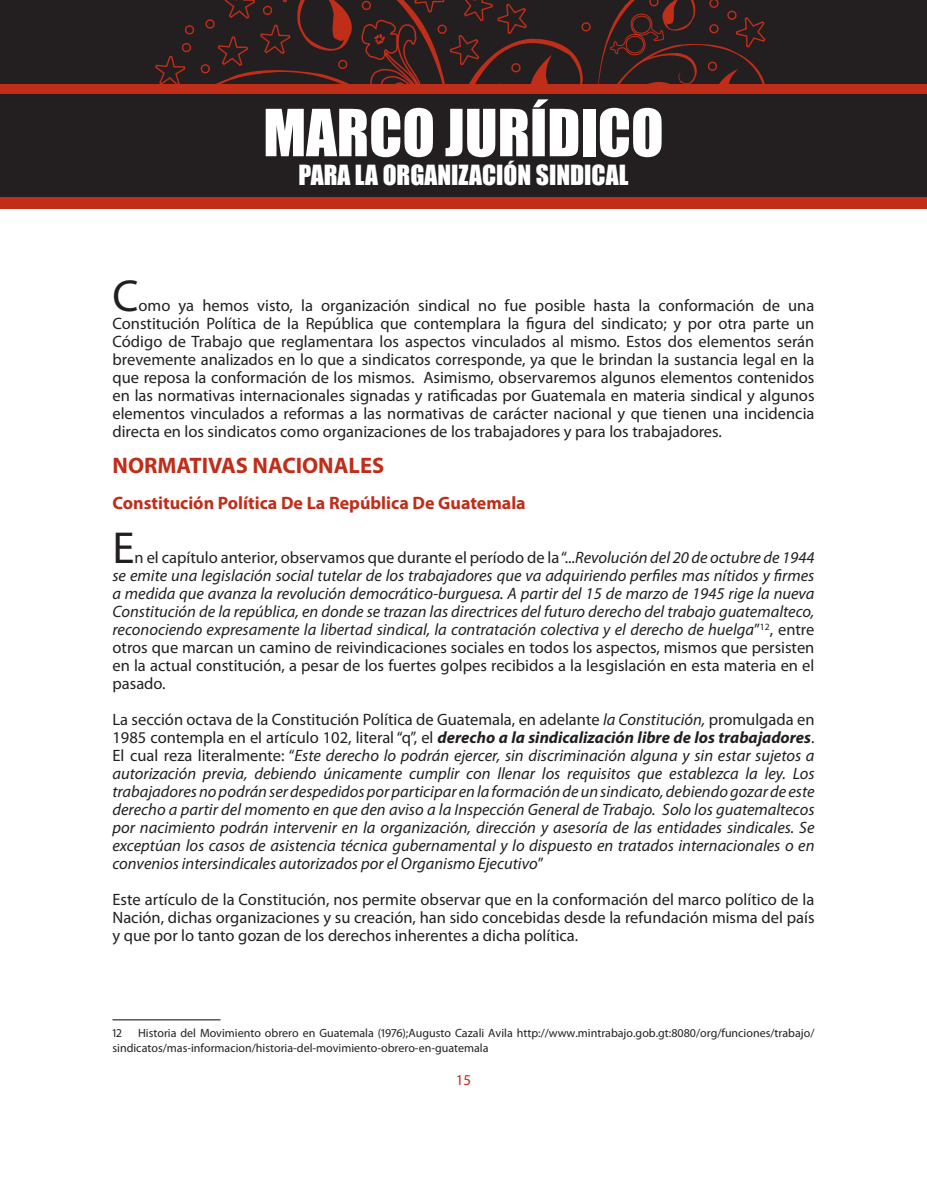
<style>
.page{position:relative;width:927px;height:1197px;background:#fff}
.page>*{position:absolute;margin:0;border:0;box-sizing:border-box;transform-origin:0 0}
.t1{font:60px "Impact";color:#fff}
.t2{font:45px "Myriad Pro";color:#231f20}
.t3{font:25.5px "Impact";color:#fff}
.t4{font:700 22.5px "Myriad Pro";color:#c02d19}
.t5{font:700 18px "Myriad Pro";color:#c02d19}
.t6{font:italic 16.5px/18px "Myriad Pro";color:#231f20;text-align:justify}
.t7{font:16.5px/18px "Myriad Pro";color:#231f20;text-align:justify}
.t8{font:15px "Myriad Pro";color:#c02d19}
.t9{font:12px/15.8px "Myriad Pro";color:#231f20}
.s1{font-style:normal}
.s2{font-weight:700}
</style>
<div class="page">
<div style="left:0;top:0;width:927px;height:86px;background:#231f20"></div>
<svg style="left:155px;top:0;width:611px;height:84px"></svg>
<div style="left:0;top:84px;width:927px;height:12px;background:#c02d19"></div>
<hr style="left:112px;top:1019px;width:108px;height:1px;background:#231f20">
<div style="left:0;top:94px;width:927px;height:103px;background:#231f20"></div>
<div style="left:0;top:197px;width:927px;height:12px;background:#c02d19"></div>
<h1 class="t1" style="left:263px;top:86px;width:402px">MARCO JURÍDICO</h1>
<h3 class="t3" style="left:299px;top:155px;width:331px">PARA LA ORGANIZACIÓN SINDICAL</h3>
<h2 class="t2" style="left:112px;top:268px;width:28px">C</h2>
<p class="t7" style="left:112px;top:296px;width:704px;text-indent:26px">omo ya hemos visto, la organización sindical no fue posible hasta la conformación de una Constitución Política de la República que contemplara la figura del sindicato; y por otra parte un Código de Trabajo que reglamentara los aspectos vinculados al mismo. Estos dos elementos serán brevemente analizados en lo que a sindicatos corresponde, ya que le brindan la sustancia legal en la que reposa la conformación de los mismos. Asimismo, observaremos algunos elementos contenidos en las normativas internacionales signadas y ratificadas por Guatemala en materia sindical y algunos elementos vinculados a reformas a las normativas de carácter nacional y que tienen una incidencia directa en los sindicatos como organizaciones de los trabajadores y para los trabajadores.</p>
<h3 class="t4" style="left:112px;top:451px;width:273px">NORMATIVAS NACIONALES</h3>
<p class="t5" style="left:112px;top:491px;width:415px">Constitución Política De La República De Guatemala</p>
<h2 class="t2" style="left:112px;top:520px;width:24px">E</h2>
<p class="t6" style="left:112px;top:548px;width:704px;text-indent:22px"><span class="s1">n el capítulo anterior, observamos que durante el período de la “...</span>Revolución del 20 de octubre de 1944 se emite una legislación social tutelar de los trabajadores que va adquiriendo perfiles mas nítidos y firmes a medida que avanza la revolución democrático-burguesa. A partir del 15 de marzo de 1945 rige la nueva Constitución de la república, en donde se trazan las directrices del futuro derecho del trabajo guatemalteco, reconociendo expresamente la libertad sindical, la contratación colectiva y el derecho de huelga<span class="s1">”</span><sup>12</sup><span class="s1">, entre otros que marcan un camino de reivindicaciones sociales en todos los aspectos, mismos que persisten en la actual constitución, a pesar de los fuertes golpes recibidos a la lesgislación en esta materia en el pasado.</span></p>
<p class="t6" style="left:112px;top:710px;width:704px"><span class="s1">La sección octava de la Constitución Política de Guatemala, en adelante</span> la Constitución, <span class="s1">promulgada en 1985 contempla en el artículo 102, literal “q”, el</span> <span class="s2">derecho a la sindicalización libre de los trabajadores</span><span class="s1">.<br>El cual reza literalmente: “</span>Este derecho lo podrán ejercer, sin discriminación alguna y sin estar sujetos a autorización previa, debiendo únicamente cumplir con llenar los requisitos que establezca la ley. Los trabajadores no podrán ser despedidos por participar en la formación de un sindicato, debiendo gozar de este derecho a partir del momento en que den aviso a la Inspección General de Trabajo. Solo los guatemaltecos por nacimiento podrán intervenir en la organización, dirección y asesoría de las entidades sindicales. Se exceptúan los casos de asistencia técnica gubernamental y lo dispuesto en tratados internacionales o en convenios intersindicales autorizados por el Organismo Ejecutivo<span class="s1">”</span></p>
<p class="t7" style="left:112px;top:890px;width:704px">Este artículo de la Constitución, nos permite observar que en la conformación del marco político de la Nación, dichas organizaciones y su creación, han sido concebidas desde la refundación misma del país y que por lo tanto gozan de los derechos inherentes a dicha política.</p>
<p class="t9" style="left:112px;top:1024px;width:704px;text-indent:26px">Historia del Movimiento obrero en Guatemala (1976);Augusto Cazali Avila http://www.mintrabajo.gob.gt:8080/org/funciones/trabajo/ sindicatos/mas-informacion/historia-del-movimiento-obrero-en-guatemala</p>
<p class="t9" style="left:112px;top:1024px;width:11px">12</p>
<p class="t8" style="left:456px;top:1070px;width:17px">15</p>
</div>
